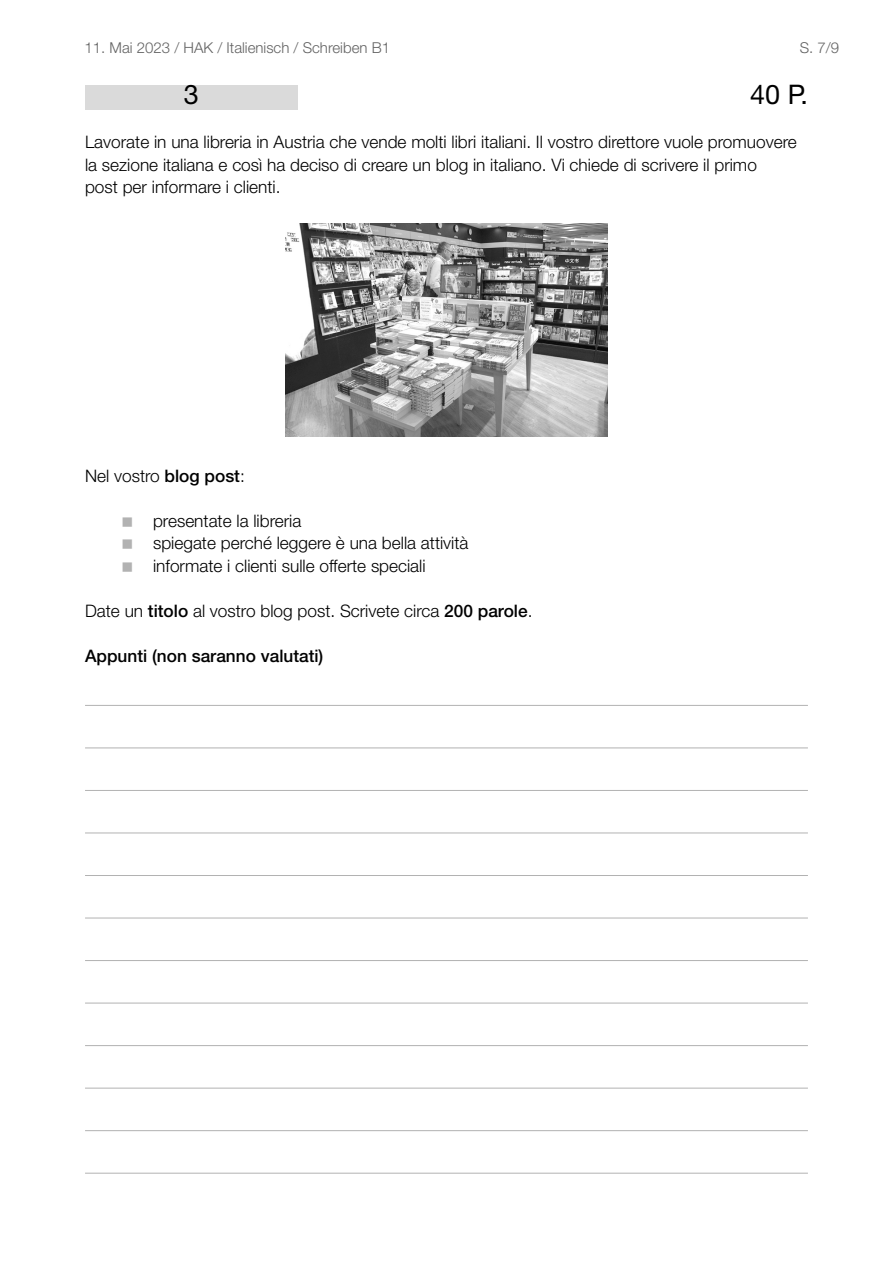
<style>
.page{position:relative;width:893px;height:1263px;background:#fff}
.page>*{position:absolute;margin:0;border:0;box-sizing:border-box;transform-origin:0 0}
.t1{font:27px "Helvetica Neue LT Pro";color:#000}
.t2{font:300 17.25px/22.5px "Helvetica Neue LT Pro";color:#000}
.t3{font:500 17.25px "Helvetica Neue LT Pro";color:#000}
.t4{font:300 15px "Helvetica Neue LT Std";color:#636363}
.s1{font-weight:500}
</style>
<div class="page">
<div style="left:85px;top:85px;width:213px;height:24px;background:#dadada"></div>
<img style="left:286px;top:224px;width:321px;height:212px">
<hr style="left:85px;top:705px;width:723px;height:1px;background:#b2b2b2">
<hr style="left:85px;top:747px;width:723px;height:1px;background:#b2b2b2">
<hr style="left:85px;top:790px;width:723px;height:1px;background:#b2b2b2">
<hr style="left:85px;top:832px;width:723px;height:1px;background:#b2b2b2">
<hr style="left:85px;top:875px;width:723px;height:1px;background:#b2b2b2">
<hr style="left:85px;top:918px;width:723px;height:1px;background:#b2b2b2">
<hr style="left:85px;top:960px;width:723px;height:1px;background:#b2b2b2">
<hr style="left:85px;top:1003px;width:723px;height:1px;background:#b2b2b2">
<hr style="left:85px;top:1045px;width:723px;height:1px;background:#b2b2b2">
<hr style="left:85px;top:1088px;width:723px;height:1px;background:#b2b2b2">
<hr style="left:85px;top:1130px;width:723px;height:1px;background:#b2b2b2">
<hr style="left:85px;top:1173px;width:723px;height:1px;background:#b2b2b2">
<p class="t4" style="left:85px;top:39px;width:307px">11. Mai 2023 / HAK / Italienisch / Schreiben B1</p>
<p class="t4" style="left:800px;top:39px;width:41px">S. 7/9</p>
<h1 class="t1" style="left:184px;top:78px;width:17px">3</h1>
<h1 class="t1" style="left:750px;top:78px;width:59px">40 P.</h1>
<p class="t2" style="left:85px;top:130px;width:713px">Lavorate in una libreria in Austria che vende molti libri italiani. Il vostro direttore vuole promuovere la sezione italiana e così ha deciso di creare un blog in italiano. Vi chiede di scrivere il primo<br>post per informare i clienti.</p>
<p class="t2" style="left:85px;top:464px;width:161px">Nel vostro <span class="s1">blog post</span>:</p>
<p class="t2" style="left:153px;top:509px;width:317px">presentate la libreria<br>spiegate perché leggere è una bella attività informate i clienti sulle offerte speciali</p>
<p class="t2" style="left:85px;top:599px;width:449px">Date un <span class="s1">titolo</span> al vostro blog post. Scrivete circa <span class="s1">200 parole</span>.</p>
<p class="t3" style="left:85px;top:645px;width:240px">Appunti (non saranno valutati)</p>
</div>
